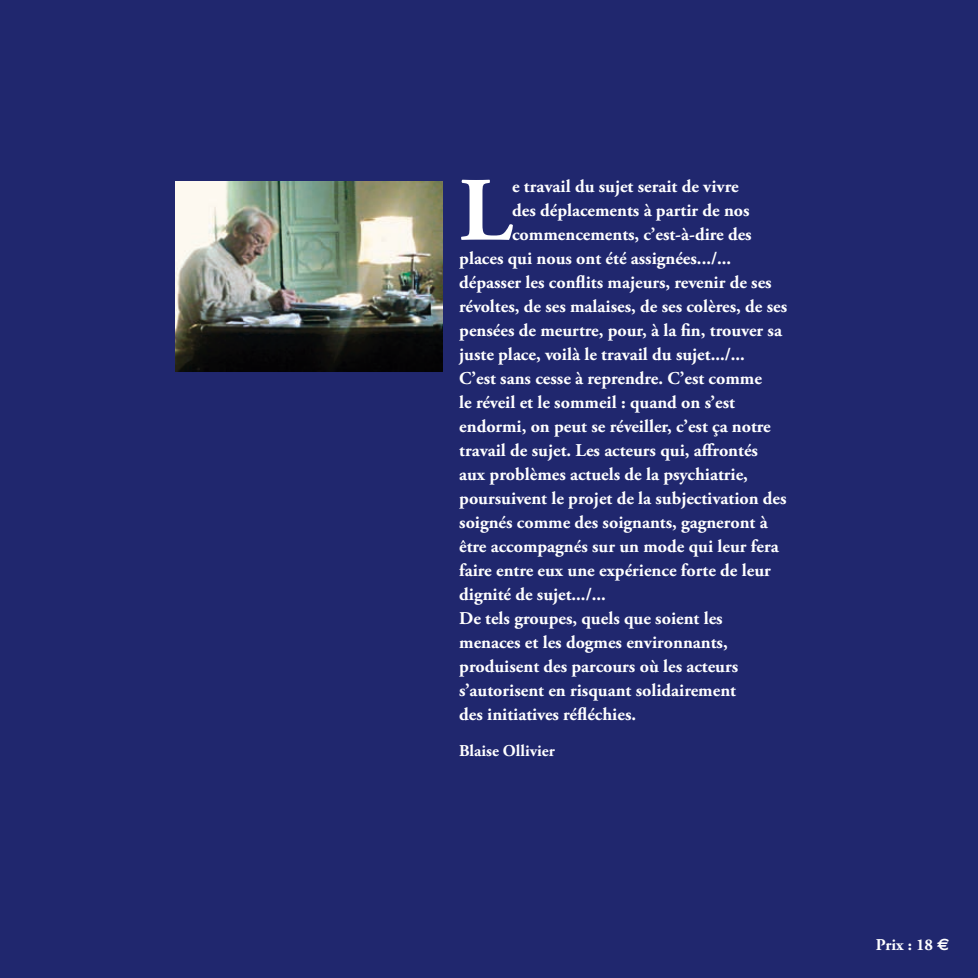
<style>
.page{position:relative;width:978px;height:978px;background:#20276e}
.page>*{position:absolute;margin:0;border:0;box-sizing:border-box;transform-origin:0 0}
.t1{font:700 90.45px "Adobe Garamond Pro";color:#fff}
.t2{font:700 18px "Adobe Garamond Pro";color:#fff}
.t3{font:700 16.5px "Adobe Garamond Pro";color:#fff}
.s1{font-family:"Euro Sans"}
</style>
<div class="page">
<img style="left:176px;top:182px;width:266px;height:190px">
<h1 class="t1" style="left:459px;top:158px;width:54px">L</h1>
<p class="t2" style="left:512px;top:175px;width:228px">e travail du sujet serait de vivre</p>
<p class="t2" style="left:512px;top:199px;width:239px">des déplacements à partir de nos</p>
<p class="t2" style="left:512px;top:223px;width:241px">commencements, c’est-à-dire des</p>
<p class="t2" style="left:459px;top:247px;width:273px">places qui nous ont été assignées.../...</p>
<p class="t2" style="left:459px;top:271px;width:314px">dépasser les conflits majeurs, revenir de ses</p>
<p class="t2" style="left:459px;top:295px;width:329px">révoltes, de ses malaises, de ses colères, de ses</p>
<p class="t2" style="left:459px;top:319px;width:324px">pensées de meurtre, pour, à la fin, trouver sa</p>
<p class="t2" style="left:459px;top:343px;width:287px">juste place, voilà le travail du sujet.../...</p>
<p class="t2" style="left:459px;top:367px;width:304px">C’est sans cesse à reprendre. C’est comme</p>
<p class="t2" style="left:459px;top:391px;width:277px">le réveil et le sommeil : quand on s’est</p>
<p class="t2" style="left:459px;top:415px;width:313px">endormi, on peut se réveiller, c’est ça notre</p>
<p class="t2" style="left:459px;top:439px;width:300px">travail de sujet. Les acteurs qui, affrontés</p>
<p class="t2" style="left:459px;top:463px;width:290px">aux problèmes actuels de la psychiatrie,</p>
<p class="t2" style="left:459px;top:487px;width:329px">poursuivent le projet de la subjectivation des</p>
<p class="t2" style="left:459px;top:511px;width:310px">soignés comme des soignants, gagneront à</p>
<p class="t2" style="left:459px;top:535px;width:321px">être accompagnés sur un mode qui leur fera</p>
<p class="t2" style="left:459px;top:559px;width:313px">faire entre eux une expérience forte de leur</p>
<p class="t2" style="left:459px;top:583px;width:148px">dignité de sujet.../...</p>
<p class="t2" style="left:459px;top:607px;width:265px">De tels groupes, quels que soient les</p>
<p class="t2" style="left:459px;top:631px;width:270px">menaces et les dogmes environnants,</p>
<p class="t2" style="left:459px;top:655px;width:280px">produisent des parcours où les acteurs</p>
<p class="t2" style="left:459px;top:679px;width:278px">s’autorisent en risquant solidairement</p>
<p class="t2" style="left:459px;top:703px;width:178px">des initiatives réfléchies.</p>
<p class="t3" style="left:459px;top:741px;width:97px">Blaise Ollivier</p>
<p class="t3" style="left:876px;top:935px;width:75px">Prix : 18 <span class="s1">e</span></p>
</div>
